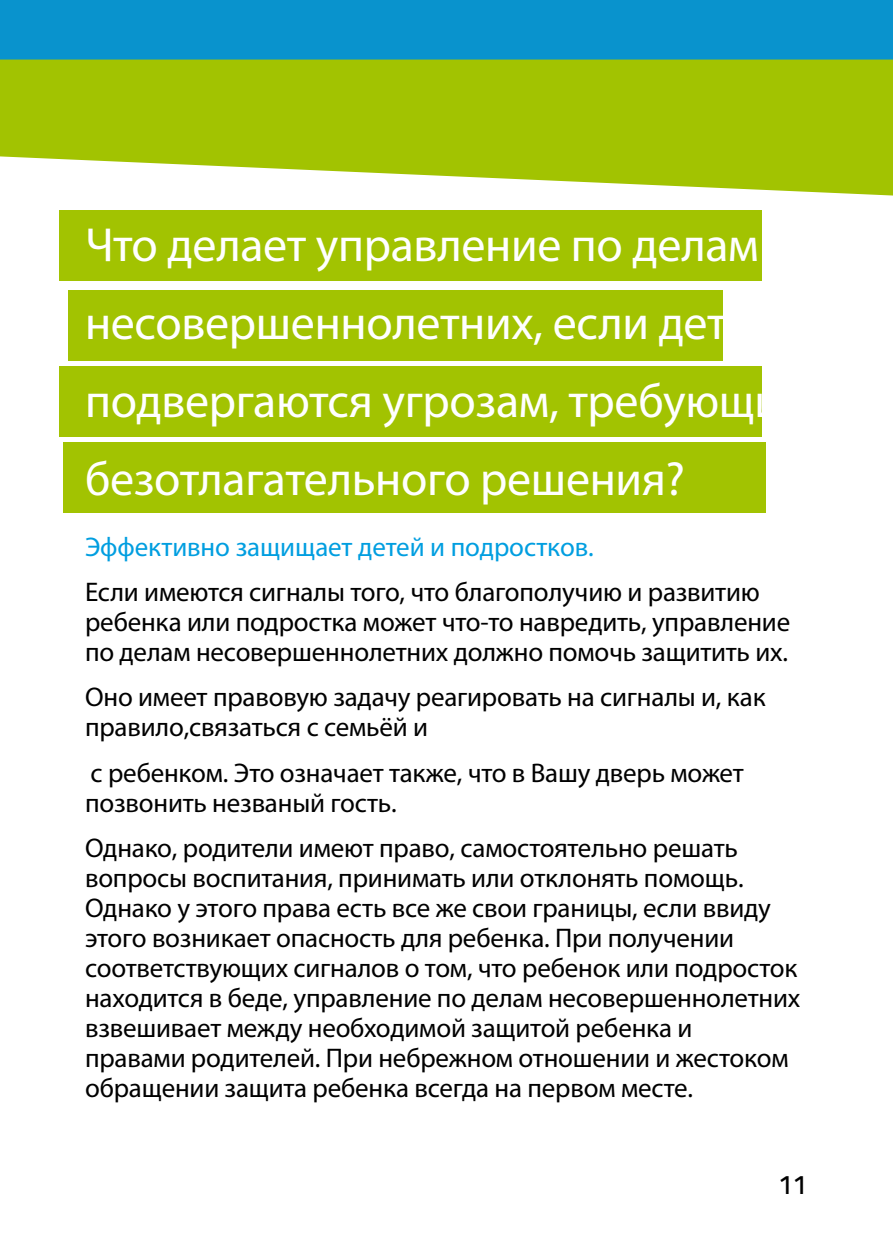
<style>
.page{position:relative;width:893px;height:1259px;background:#fff}
.page>*{position:absolute;margin:0;border:0;box-sizing:border-box;transform-origin:0 0}
.RU_HL_Weiß{font:48px/78px "Myriad Pro";letter-spacing:-.005em;color:#fff}
.RU_Fliess{font:27px/30px "Myriad Pro";letter-spacing:-.005em;color:#000}
.RU_HL2_blau{font:27px "Myriad Pro";letter-spacing:-.005em;color:#009ee0}
.t1{font:27px "Titillium Text 22 L 600 wt";color:#000}
</style>
<div class="page">
<div style="left:0;top:0;width:893px;height:60px;background:#0993cd"></div>
<svg style="left:0;top:60px;width:893px;height:135px;background:#afcb24"></svg>
<div style="left:63px;top:442px;width:702px;height:70px;background:#a2c301"></div>
<div style="left:60px;top:210px;width:702px;height:71px;background:#a2c301"></div>
<div style="left:60px;top:367px;width:702px;height:70px;background:#a2c301"></div>
<div style="left:68px;top:290px;width:655px;height:70px;background:#a2c301"></div>
<p class="RU_HL_Weiß" style="left:85px;top:205px;width:728px">Что делает управление по делам несовершеннолетних, если дети подвергаются угрозам, требующим безотлагательного решения?</p>
<p class="RU_HL2_blau" style="left:85px;top:530px;width:510px">Эффективно защищает детей и подростков.</p>
<p class="RU_Fliess" style="left:85px;top:576px;width:707px">Если имеются cигналы того, что благополучию и развитию ребенка или подростка может что-то навредить, управление по делам несовершеннолетних должно помочь защитить их.</p>
<p class="RU_Fliess" style="left:85px;top:682px;width:682px">Оно имеет правовую задачу реагировать на сигналы и, как правило,связаться с семьёй и</p>
<p class="RU_Fliess" style="left:85px;top:757px;width:660px">с ребенком. Это означает также, что в Вашу дверь может позвонить незваный гость.</p>
<p class="RU_Fliess" style="left:85px;top:832px;width:717px">Однако, родители имеют право, самостоятельно решать вопросы воспитания, принимать или отклонять помощь.<br>Однако у этого права есть все же свои границы, если ввиду этого возникает опасность для ребенка. При получении соответствующих сигналов о том, что ребенок или подросток находится в беде, управление по делам несовершеннолетних взвешивает между необходимой защитой ребенка и<br>правами родителей. При небрежном отношении и жестоком обращении защита ребенка всегда на первом месте.</p>
<p class="t1" style="left:779px;top:1164px;width:30px">11</p>
</div>
